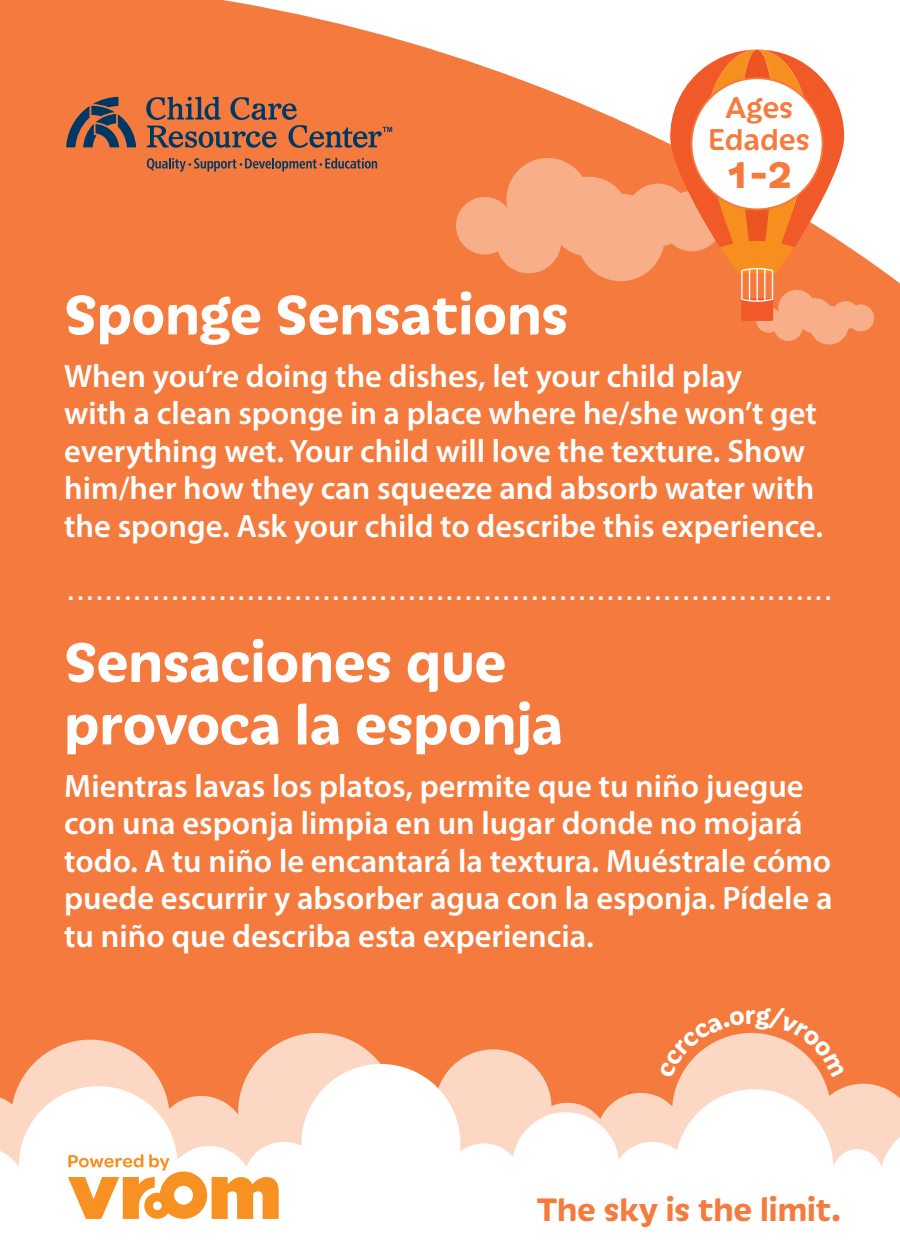
<style>
.page{position:relative;width:900px;height:1260px;background:#fff}
.page>*{position:absolute;margin:0;border:0;box-sizing:border-box;transform-origin:0 0}
.t1{font:700 60px/62.5px "Iskra";color:#fff}
.t2{font:700 45px "Iskra";color:#f47b3d}
.t3{font:38.5px "Arial";color:#fff;scale:.88 1}
.t4{font:700 35px "Iskra";color:#f47b3d}
.t5{font:600 32.5px/37.5px "Myriad Pro";color:#fff}
.t6{font:500 32.5px/32.5px "Iskra";letter-spacing:-.01em;color:#f47b3d;text-align:center}
</style>
<div class="page">
<div style="left:0;top:0;width:900px;height:1005px;background:#f47b3d"></div>
<svg style="left:0;top:1005px;width:900px;height:59px;background:#f4864e"></svg>
<svg style="left:0;top:1064px;width:900px;height:103px"></svg>
<div style="left:549px;top:177px;width:80px;height:79px;background:#f8af89;border-radius:50%"></div>
<div style="left:496px;top:208px;width:65px;height:65px;background:#f8af89;border-radius:50%"></div>
<div style="left:626px;top:184px;width:63px;height:63px;background:#f8af89;border-radius:50%"></div>
<div style="left:456px;top:197px;width:58px;height:57px;background:#f8af89;border-radius:50%"></div>
<div style="left:506px;top:158px;width:83px;height:83px;background:#f8af89;border-radius:50%"></div>
<div style="left:577px;top:194px;width:88px;height:87px;background:#f8af89;border-radius:50%"></div>
<svg style="left:797px;top:298px;width:36px;height:36px"></svg>
<div style="left:774px;top:312px;width:29px;height:29px;background:#f8af89;border-radius:50%"></div>
<div style="left:832px;top:301px;width:28px;height:28px;background:#f8af89;border-radius:50%"></div>
<div style="left:756px;top:307px;width:26px;height:26px;background:#f8af89;border-radius:50%"></div>
<div style="left:778px;top:290px;width:37px;height:37px;background:#f8af89;border-radius:50%"></div>
<div style="left:810px;top:306px;width:39px;height:39px;background:#f8af89;border-radius:50%"></div>
<div style="left:847px;top:304px;width:27px;height:27px;background:#f8af89;border-radius:50%"></div>
<svg style="left:628px;top:1090px;width:4px;height:4px"></svg>
<svg style="left:147px;top:158px;width:230px;height:14px;background:#ae6747"></svg>
<svg style="left:66px;top:97px;width:70px;height:50px;background:#875d4e"></svg>
<svg style="left:146px;top:97px;width:246px;height:51px;background:#bc6b45"></svg>
<svg style="left:68px;top:1154px;width:211px;height:65px"></svg>
<svg style="left:670px;top:50px;width:174px;height:271px"></svg>
<div style="left:691px;top:78px;width:132px;height:131px;background:#fff;border-radius:50%"></div>
<svg style="left:659px;top:1006px;width:186px;height:73px;background:#f69b6c"></svg>
<p class="t6" style="left:708px;top:89px;width:103px">Ages<br>Edades</p>
<h2 class="t2" style="left:726px;top:140px;width:68px">1-2</h2>
<h1 class="t1" style="left:64px;top:279px;width:506px">Sponge Sensations</h1>
<p class="t5" style="left:64px;top:356px;width:761px">When you’re doing the dishes, let your child play<br>with a clean sponge in a place where he/she won’t get everything wet. Your child will love the texture. Show him/her how they can squeeze and absorb water with the sponge. Ask your child to describe this experience.</p>
<p class="t3" style="left:66px;top:561px;width:873px">.................................................................................</p>
<h1 class="t1" style="left:64px;top:627px;width:500px">Sensaciones que provoca la esponja</h1>
<p class="t5" style="left:64px;top:766px;width:770px">Mientras lavas los platos, permite que tu niño juegue con una esponja limpia en un lugar donde no mojará todo. A tu niño le encantará la textura. Muéstrale cómo puede escurrir y absorber agua con la esponja. Pídele a tu niño que describa esta experiencia.</p>
<p class="t4" style="left:537px;top:1184px;width:306px">The sky is the limit.</p>
</div>
